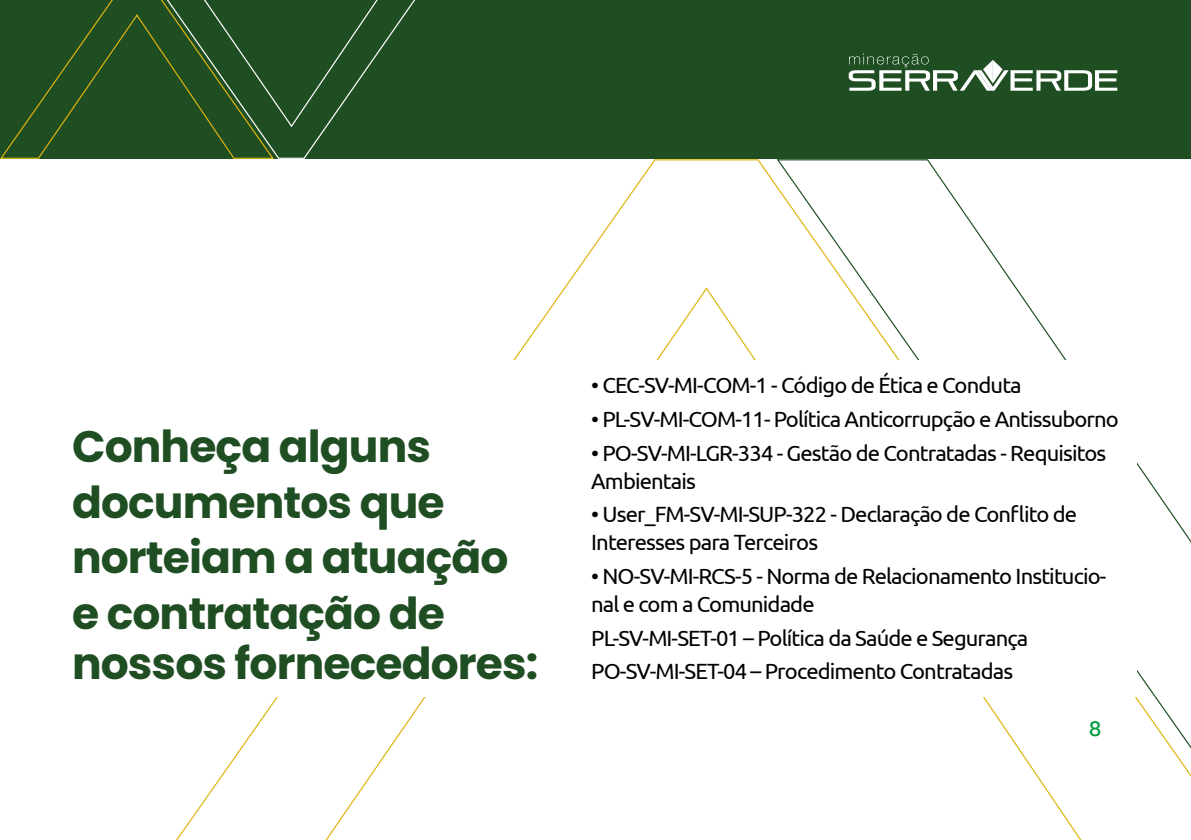
<style>
.page{position:relative;width:1191px;height:840px;background:#fff}
.page>*{position:absolute;margin:0;border:0;box-sizing:border-box;transform-origin:0 0}
.t1{font:700 44px/55.6px "Poppins";letter-spacing:-.02em;color:#204e23}
.t2{font:22px/28px "Ubuntu";letter-spacing:-.04em;color:#020203}
.t3{font:500 20px "Poppins";color:#009b3d}
</style>
<div class="page">
<svg style="left:775px;top:159px;width:416px;height:680px"></svg>
<div style="left:159px;top:360px;width:978px;height:336px;background:#fff"></div>
<div style="left:0;top:0;width:1191px;height:159px;background:#204e23"></div>
<svg style="left:0;top:0;width:153px;height:159px"></svg>
<svg style="left:153px;top:0;width:262px;height:159px"></svg>
<svg style="left:848px;top:53px;width:269px;height:38px"></svg>
<h1 class="t1" style="left:72px;top:418px;width:438px">Conheça alguns documentos que norteiam a atuação e contratação de</h1>
<h1 class="t1" style="left:72px;top:635px;width:468px">nossos fornecedores:</h1>
<p class="t2" style="left:591px;top:370px;width:432px">• CEC-SV-MI-COM-1 - Código de Ética e Conduta</p>
<p class="t2" style="left:591px;top:404px;width:529px">• PL-SV-MI-COM-11- Política Anticorrupção e Antissuborno</p>
<p class="t2" style="left:591px;top:437px;width:516px">• PO-SV-MI-LGR-334 - Gestão de Contratadas - Requisitos<br>Ambientais</p>
<p class="t2" style="left:591px;top:499px;width:487px">• User_FM-SV-MI-SUP-322 - Declaração de Conflito de<br>Interesses para Terceiros</p>
<p class="t2" style="left:591px;top:561px;width:517px">• NO-SV-MI-RCS-5 - Norma de Relacionamento Institucio&shy;nal e com a Comunidade</p>
<p class="t2" style="left:591px;top:620px;width:439px;line-height:33.6px">PL-SV-MI-SET-01 – Política da Saúde e Segurança<br>PO-SV-MI-SET-04 – Procedimento Contratadas</p>
<p class="t3" style="left:1089px;top:717px;width:14px">8</p>
</div>
